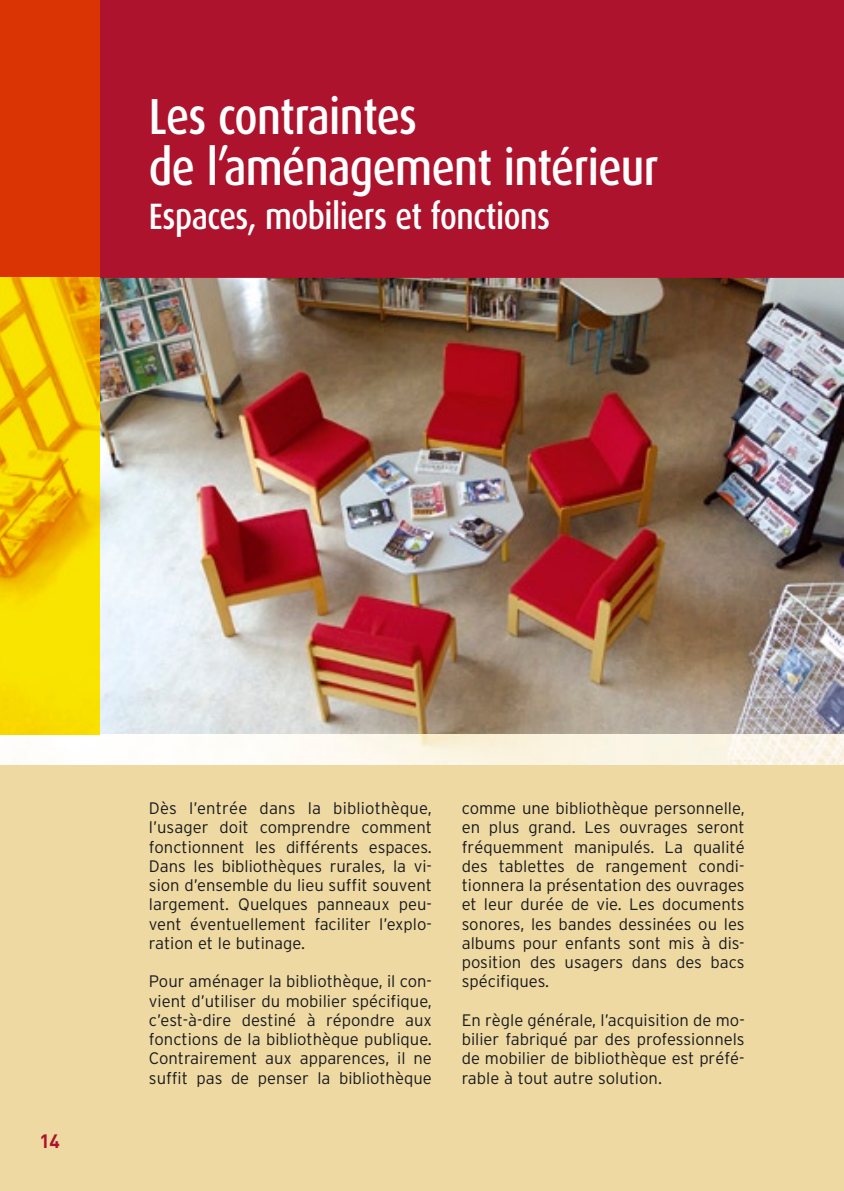
<style>
.page{position:relative;width:844px;height:1191px;background:#fff}
.page>*{position:absolute;margin:0;border:0;box-sizing:border-box;transform-origin:0 0}
.t1{font:500 50.75px/50.8px "Dax";letter-spacing:-.015em;color:#fff;scale:.85 1}
.t2{font:500 36.75px "Dax";letter-spacing:-.015em;color:#fff;scale:.85 1}
.t3{font:700 19.07px "DIN";color:#ad132c}
.t4{font:300 16.62px/19.2px "Interstate";color:#1a1a1f;text-align:justify}
</style>
<div class="page">
<div style="left:0;top:0;width:843px;height:402px;background:#ad132c"></div>
<img style="left:0;top:278px;width:843px;height:486px">
<div style="left:0;top:764px;width:843px;height:427px;background:#edd9a1"></div>
<div style="left:0;top:0;width:99px;height:278px;background:#da3405"></div>
<img style="left:0;top:278px;width:99px;height:456px">
<h1 class="t1" style="left:149px;top:92px;width:601px">Les contraintes<br>de l’aménagement intérieur</h1>
<h2 class="t2" style="left:149px;top:195px;width:473px">Espaces, mobiliers et fonctions</h2>
<p class="t3" style="left:39px;top:1128px;width:22px">14</p>
<p class="t4" style="left:149px;top:798px;width:284px">Dès l’entrée dans la bibliothèque, l’usager doit comprendre comment fonctionnent les différents espaces.<br>Dans les bibliothèques rurales, la vi&shy;sion d’ensemble du lieu suffit souvent largement. Quelques panneaux peu&shy;vent éventuellement faciliter l’explo&shy;ration et le butinage.</p>
<p class="t4" style="left:149px;top:971px;width:284px">Pour aménager la bibliothèque, il con&shy;vient d’utiliser du mobilier spécifique, c’est-à-dire destiné à répondre aux fonctions de la bibliothèque publique.<br>Contrairement aux apparences, il ne suffit pas de penser la bibliothèque</p>
<p class="t4" style="left:461px;top:798px;width:284px">comme une bibliothèque personnelle, en plus grand. Les ouvrages seront fréquemment manipulés. La qualité des tablettes de rangement condi&shy;tionnera la présentation des ouvrages et leur durée de vie. Les documents sonores, les bandes dessinées ou les albums pour enfants sont mis à dis&shy;position des usagers dans des bacs spécifiques.</p>
<p class="t4" style="left:461px;top:1010px;width:284px">En règle générale, l’acquisition de mo&shy;bilier fabriqué par des professionnels de mobilier de bibliothèque est préfé&shy;rable à tout autre solution.</p>
</div>
